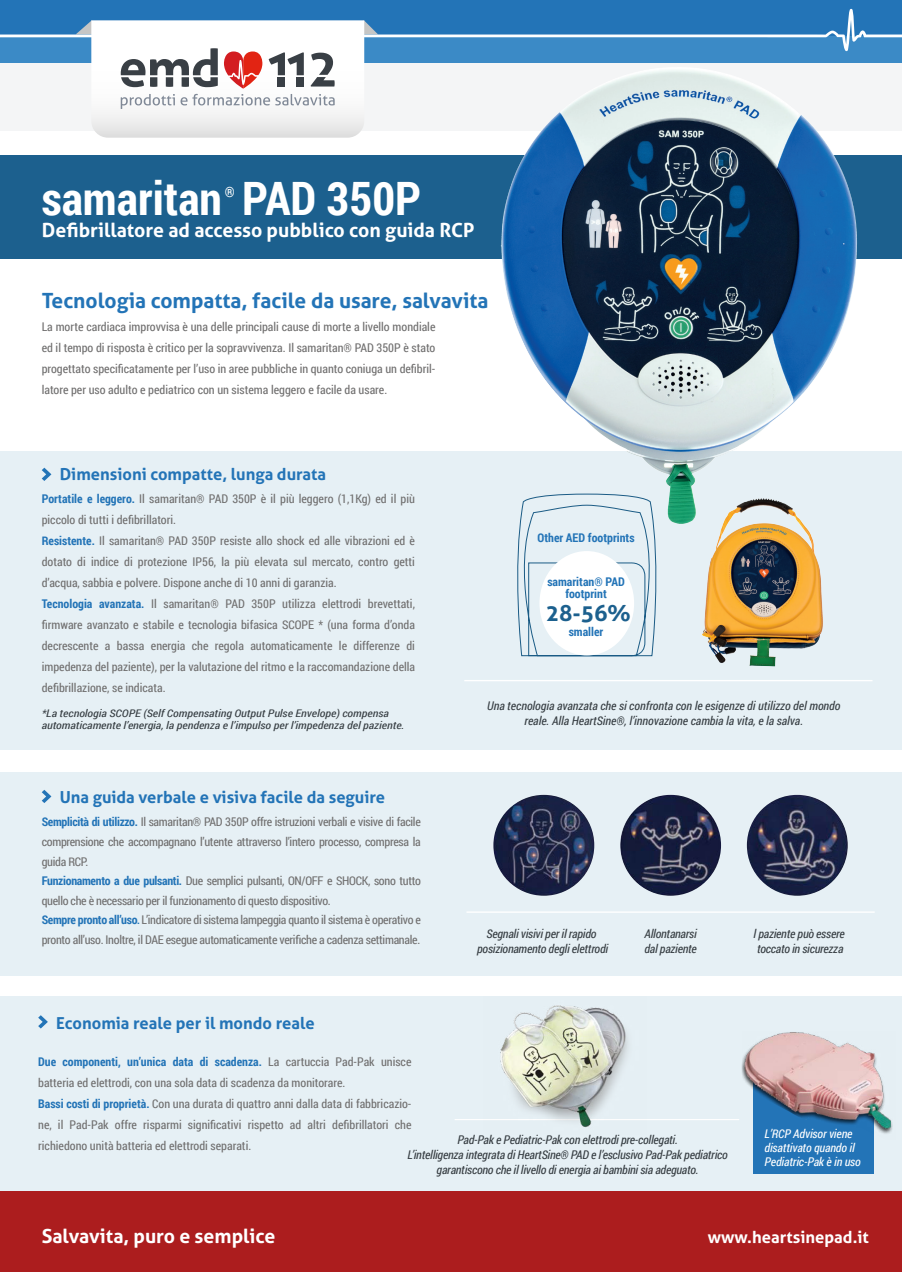
<style>
.page{position:relative;width:902px;height:1272px;background:#fff}
.page>*{position:absolute;margin:0;border:0;box-sizing:border-box;transform-origin:0 0}
.t1{font:700 46.05px "Roboto Condensed";color:#fff}
.t2{font:700 22.5px "Aller";color:#1c608e}
.t3{font:700 21px "Aller";color:#2374b7}
.t4{font:700 19.5px "Aller";color:#fff}
.t5{font:700 16.5px "Aller";color:#2374b7}
.t6{font:700 16.5px "Aller";color:#fff}
.t7{font:700 14.25px "Roboto Condensed";color:#fff}
.t8{font:12px/21px "Roboto Condensed";color:#706f6f}
.t9{font:12px/19.5px "Roboto Condensed";letter-spacing:-.025em;color:#706f6f}
.t10{font:italic 12px/15px "Roboto Condensed";letter-spacing:-.015em;color:#363d42;text-align:center}
.t11{font:italic 12px/14.4px "Roboto Condensed";letter-spacing:-.01em;color:#fff}
.t12{font:700 12px/12px "Roboto Condensed";color:#2374b7;text-align:center}
.t13{font:italic 10.5px/12px "Roboto Condensed";color:#363d42;scale:1.14 1}
.s1{font-weight:700;color:#2374b7}
.s2{font-weight:700;font-size:10.5px;color:#2374b7}
</style>
<div class="page">
<div style="left:0;top:0;width:901px;height:36px;background:#2374b7"></div>
<svg style="left:0;top:20px;width:901px;height:118px"></svg>
<div style="left:0;top:451px;width:901px;height:299px;background:#e6f0f5"></div>
<div style="left:0;top:772px;width:901px;height:203px;background:#e6f0f5"></div>
<div style="left:0;top:996px;width:901px;height:209px;background:#e6f0f5"></div>
<div style="left:0;top:155px;width:901px;height:104px;background:#1c608e"></div>
<div style="left:0;top:1191px;width:901px;height:80px;background:#ac1d1e"></div>
<svg style="left:42px;top:467px;width:9px;height:14px"></svg>
<svg style="left:42px;top:790px;width:9px;height:13px"></svg>
<svg style="left:38px;top:1015px;width:10px;height:13px"></svg>
<hr style="left:454px;top:1118px;width:285px;height:2px;background:#fff">
<hr style="left:464px;top:680px;width:408px;height:1px;background:#fff">
<svg style="left:517px;top:550px;width:140px;height:107px"></svg>
<div style="left:539px;top:551px;width:95px;height:104px;background:#fff;border-radius:50%"></div>
<img style="left:702px;top:550px;width:121px;height:117px">
<img style="left:484px;top:1005px;width:162px;height:123px">
<img style="left:493px;top:794px;width:101px;height:101px;border-radius:50px">
<img style="left:620px;top:794px;width:101px;height:101px;border-radius:50px">
<img style="left:746px;top:794px;width:101px;height:101px;border-radius:50px">
<hr style="left:466px;top:911px;width:408px;height:1px;background:#fff">
<div style="left:753px;top:1074px;width:120px;height:99px;background:#2374b7"></div>
<img style="left:741px;top:1032px;width:152px;height:107px">
<img style="left:489px;top:8px;width:380px;height:542px">
<h1 class="t1" style="left:42px;top:166px;width:381px">samaritan PAD 350P</h1>
<p class="t7" style="left:225px;top:182px;width:11px">®</p>
<h3 class="t4" style="left:42px;top:218px;width:434px">Defibrillatore ad accesso pubblico con guida RCP</h3>
<h3 class="t3" style="left:42px;top:287px;width:448px">Tecnologia compatta, facile da usare, salvavita</h3>
<p class="t8" style="left:42px;top:315px;width:395px;text-align:justify">La morte cardiaca improvvisa è una delle principali cause di morte a livello mondiale ed il tempo di risposta è critico per la sopravvivenza. Il samaritan® PAD 350P è stato progettato specificatamente per l’uso in aree pubbliche in quanto coniuga un defibril&shy;latore per uso adulto e pediatrico con un sistema leggero e facile da usare.</p>
<h3 class="t5" style="left:60px;top:464px;width:268px">Dimensioni compatte, lunga durata</h3>
<p class="t8" style="left:42px;top:487px;width:375px"><span class="s1">Portatile e leggero.</span> Il samaritan® PAD 350P è il più leggero (1,1Kg) ed il più piccolo di tutti i defibrillatori.<br><span class="s1">Resistente.</span> Il samaritan® PAD 350P resiste allo shock ed alle vibrazioni ed è dotato di indice di protezione IP56, la più elevata sul mercato, contro getti d’acqua, sabbia e polvere. Dispone anche di 10 anni di garanzia.<br><span class="s1">Tecnologia avanzata.</span> Il samaritan® PAD 350P utilizza elettrodi brevettati, firmware avanzato e stabile e tecnologia bifasica SCOPE * (una forma d’onda decrescente a bassa energia che regola automaticamente le differenze di impedenza del paziente), per la valutazione del ritmo e la raccomandazione della defibrillazione, se indicata.</p>
<p class="t13" style="left:42px;top:707px;width:320px">*La tecnologia SCOPE (Self Compensating Output Pulse Envelope) compensa automaticamente l’energia, la pendenza e l’impulso per l’impedenza del paziente.</p>
<h3 class="t5" style="left:60px;top:787px;width:327px">Una guida verbale e visiva facile da seguire</h3>
<p class="t9" style="left:42px;top:812px;width:380px"><span class="s1">Semplicità di utilizzo.</span> Il samaritan® PAD 350P offre istruzioni verbali e visive di facile comprensione che accompagnano l’utente attraverso l’intero processo, compresa la guida RCP.<br><span class="s1">Funzionamento a due pulsanti.</span> Due semplici pulsanti, ON/OFF e SHOCK, sono tutto quello che è necessario per il funzionamento di questo dispositivo.<br><span class="s1">Sempre pronto all’uso</span><span class="s2">.</span> L’indicatore di sistema lampeggia quanto il sistema è operativo e pronto all’uso. Inoltre, il DAE esegue automaticamente verifiche a cadenza settimanale.</p>
<h3 class="t5" style="left:56px;top:1012px;width:260px">Economia reale per il mondo reale</h3>
<p class="t12" style="left:537px;top:531px;width:98px">Other AED footprints</p>
<p class="t12" style="left:547px;top:575px;width:79px">samaritan® PAD footprint</p>
<p class="t12" style="left:568px;top:625px;width:36px">smaller</p>
<h2 class="t2" style="left:546px;top:599px;width:86px">28-56%</h2>
<p class="t10" style="left:487px;top:697px;width:355px">Una tecnologia avanzata che si confronta con le esigenze di utilizzo del mondo reale. Alla HeartSine®, l’innovazione cambia la vita, e la salva.</p>
<p class="t10" style="left:477px;top:926px;width:132px">Segnali visivi per il rapido posizionamento degli elettrodi</p>
<p class="t10" style="left:644px;top:925px;width:54px;text-align:left">Allontanarsi dal paziente</p>
<p class="t10" style="left:753px;top:925px;width:93px;text-align:left">l paziente può essere toccato in sicurezza</p>
<p class="t8" style="left:38px;top:1051px;width:375px"><span class="s1">Due componenti, un’unica data di scadenza.</span> La cartuccia Pad-Pak unisce batteria ed elettrodi, con una sola data di scadenza da monitorare.<br><span class="s1">Bassi costi di proprietà.</span> Con una durata di quattro anni dalla data di fabbricazio&shy;ne, il Pad-Pak offre risparmi significativi rispetto ad altri defibrillatori che richiedono unità batteria ed elettrodi separati.</p>
<p class="t10" style="left:407px;top:1131px;width:322px">Pad-Pak e Pediatric-Pak con elettrodi pre-collegati.<br>L’intelligenza integrata di HeartSine® PAD e l’esclusivo Pad-Pak pediatrico garantiscono che il livello di energia ai bambini sia adeguato.</p>
<p class="t11" style="left:764px;top:1125px;width:98px">L’RCP Advisor viene disattivato quando il<br>Pediatric-Pak è in uso</p>
<h3 class="t4" style="left:42px;top:1224px;width:235px">Salvavita, puro e semplice</h3>
<h3 class="t6" style="left:707px;top:1226px;width:163px">www.heartsinepad.it</h3>
</div>
